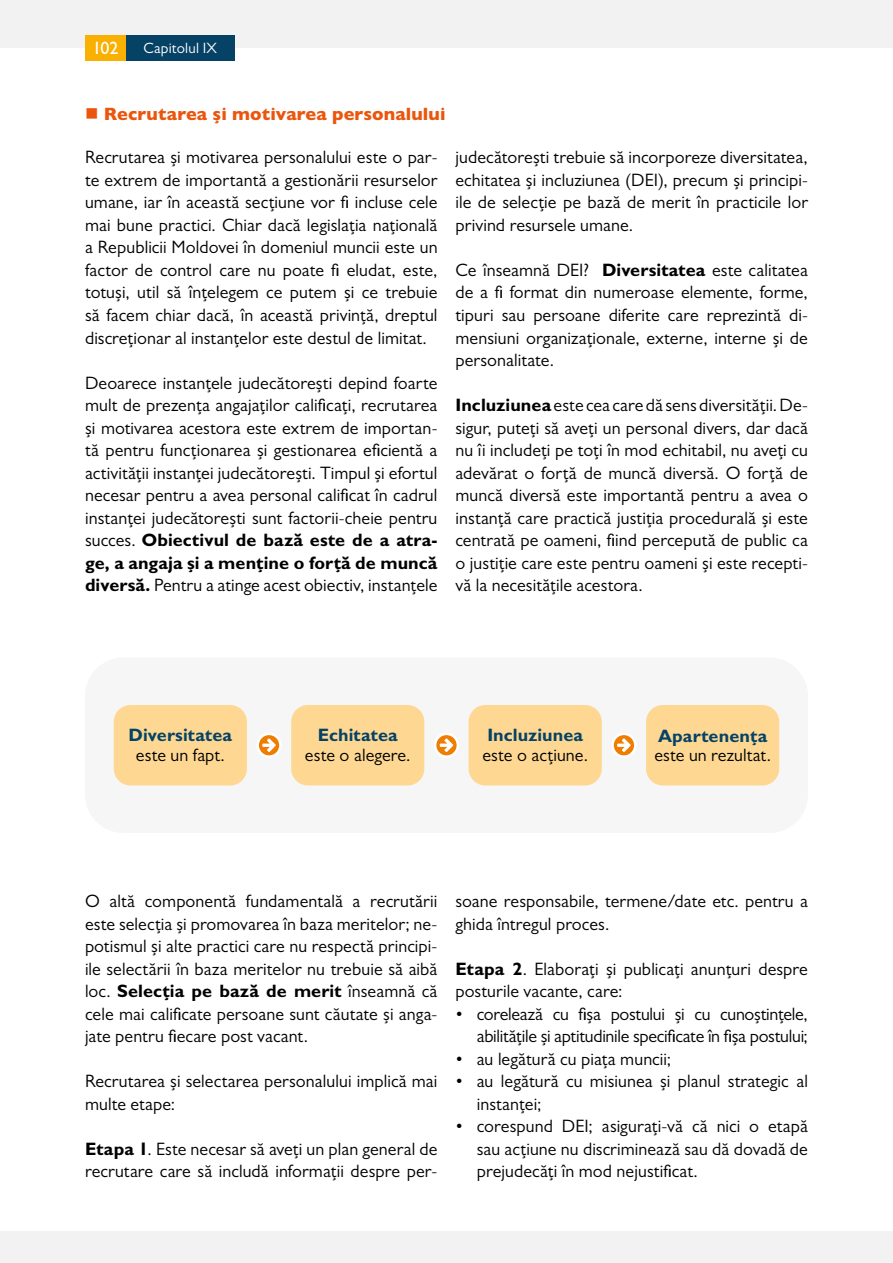
<style>
.page{position:relative;width:893px;height:1263px;background:#fff}
.page>*{position:absolute;margin:0;border:0;box-sizing:border-box;transform-origin:0 0}
.t1{font:18px/22.5px "Gill Sans";letter-spacing:.005em;color:#000;text-align:justify}
.t2{font:18px/22.5px "Gill Sans";letter-spacing:-.015em;color:#000;text-align:right}
.t3{font:700 18px "Gill Sans";color:#054266}
.t4{font:800 18px "Gill Sans";letter-spacing:.005em;color:#ea560d}
.t5{font:500 18px "Gill Sans";color:#fff}
.t6{font:15px "Gill Sans";letter-spacing:.01em;color:#fff}
.s1{font-weight:700}
</style>
<div class="page">
<div style="left:0;top:0;width:893px;height:48px;background:#f2f2f2"></div>
<div style="left:126px;top:35px;width:109px;height:25px;background:#054266"></div>
<div style="left:0;top:1231px;width:893px;height:32px;background:#f2f2f2"></div>
<div style="left:85px;top:35px;width:41px;height:25px;background:#f9b000"></div>
<div style="left:85px;top:657px;width:723px;height:176px;background:#f6f6f6;border-radius:38px"></div>
<div style="left:114px;top:705px;width:133px;height:80px;background:#fed892;border-radius:17px"></div>
<div style="left:469px;top:705px;width:133px;height:80px;background:#fed892;border-radius:17px"></div>
<div style="left:291px;top:705px;width:133px;height:80px;background:#fed892;border-radius:17px"></div>
<div style="left:646px;top:705px;width:133px;height:80px;background:#fed892;border-radius:17px"></div>
<div style="left:256px;top:732px;width:26px;height:26px;background:#fff;border-radius:50%"></div>
<svg style="left:259px;top:735px;width:20px;height:20px"></svg>
<div style="left:434px;top:732px;width:25px;height:26px;background:#fff;border-radius:50%"></div>
<svg style="left:436px;top:735px;width:21px;height:20px"></svg>
<div style="left:611px;top:732px;width:26px;height:26px;background:#fff;border-radius:50%"></div>
<svg style="left:614px;top:735px;width:20px;height:20px"></svg>
<p class="t5" style="left:92px;top:37px;width:28px">102</p>
<p class="t6" style="left:144px;top:39px;width:75px">Capitolul IX</p>
<p class="t4" style="left:85px;top:104px;width:362px">■ Recrutarea și motivarea personalului</p>
<p class="t1" style="left:85px;top:146px;width:354px">Recrutarea și motivarea personalului este o par&shy;te extrem de importantă a gestionării resurselor umane, iar în această secțiune vor fi incluse cele mai bune practici. Chiar dacă legislația națională a Republicii Moldovei în domeniul muncii este un factor de control care nu poate fi eludat, este, totuși, util să înțelegem ce putem și ce trebuie să facem chiar dacă, în această privință, dreptul discreționar al instanțelor este destul de limitat.</p>
<p class="t1" style="left:85px;top:371px;width:354px">Deoarece instanțele judecătorești depind foarte mult de prezența angajaților calificați, recrutarea și motivarea acestora este extrem de importan&shy;tă pentru funcționarea și gestionarea eficientă a activității instanței judecătorești. Timpul și efortul necesar pentru a avea personal calificat în cadrul instanței judecătorești sunt factorii-cheie pentru succes. <span class="s1">Obiectivul de bază este de a atra&shy;ge, a angaja și a menține o forţă de muncă diversă.</span> Pentru a atinge acest obiectiv, instanțele</p>
<p class="t1" style="left:455px;top:146px;width:354px">judecătorești trebuie să incorporeze diversitatea, echitatea și incluziunea (DEI), precum și principi&shy;ile de selecție pe bază de merit în practicile lor privind resursele umane.</p>
<p class="t1" style="left:455px;top:259px;width:354px">Ce înseamnă DEI? <span class="s1">Diversitatea</span> este calitatea de a fi format din numeroase elemente, forme, tipuri sau persoane diferite care reprezintă di&shy;mensiuni organizaționale, externe, interne și de personalitate.</p>
<p class="t1" style="left:455px;top:394px;width:354px"><span class="s1">Incluziunea</span> este cea care dă sens diversității. De&shy;sigur, puteți să aveți un personal divers, dar dacă nu îi includeți pe toți în mod echitabil, nu aveți cu adevărat o forță de muncă diversă. O forță de muncă diversă este importantă pentru a avea o instanță care practică justiția procedurală și este centrată pe oameni, fiind percepută de public ca o justiție care este pentru oameni și este recepti&shy;vă la necesitățile acestora.</p>
<p class="t3" style="left:129px;top:724px;width:105px">Diversitatea</p>
<p class="t1" style="left:136px;top:743px;width:90px">este un fapt.</p>
<p class="t3" style="left:318px;top:724px;width:81px">Echitatea</p>
<p class="t1" style="left:305px;top:743px;width:107px">este o alegere.</p>
<p class="t3" style="left:487px;top:724px;width:97px">Incluziunea</p>
<p class="t1" style="left:482px;top:743px;width:107px">este o acțiune.</p>
<p class="t3" style="left:658px;top:724px;width:111px">Apartenența</p>
<p class="t1" style="left:654px;top:744px;width:118px">este un rezultat.</p>
<p class="t1" style="left:85px;top:890px;width:354px">O altă componentă fundamentală a recrutării este selecția și promovarea în baza meritelor; ne&shy;potismul și alte practici care nu respectă principi&shy;ile selectării în baza meritelor nu trebuie să aibă loc. <span class="s1">Selecția pe bază de merit</span> înseamnă că cele mai calificate persoane sunt căutate și anga&shy;jate pentru fiecare post vacant.</p>
<p class="t1" style="left:85px;top:1070px;width:354px">Recrutarea și selectarea personalului implică mai multe etape:</p>
<p class="t1" style="left:85px;top:1137px;width:354px"><span class="s1">Etapa 1</span>. Este necesar să aveți un plan general de recrutare care să includă informații despre per-</p>
<p class="t1" style="left:455px;top:890px;width:354px">soane responsabile, termene/date etc. pentru a ghida întregul proces.</p>
<p class="t1" style="left:455px;top:957px;width:354px"><span class="s1">Etapa 2</span>. Elaborați și publicați anunțuri despre posturile vacante, care:</p>
<p class="t2" style="left:455px;top:1002px;width:354px">• corelează cu fișa postului și cu cunoștințele, abilitățile și aptitudinile specificate în fișa postului;</p>
<p class="t1" style="left:455px;top:1047px;width:217px">• au legătură cu piața muncii;</p>
<p class="t1" style="left:477px;top:1070px;width:333px;text-indent:-21px">• au legătură cu misiunea și planul strategic al instanței;</p>
<p class="t1" style="left:477px;top:1115px;width:333px;text-indent:-21px">• corespund DEI; asigurați-vă că nici o etapă sau acțiune nu discriminează sau dă dovadă de prejudecăți în mod nejustificat.</p>
</div>
